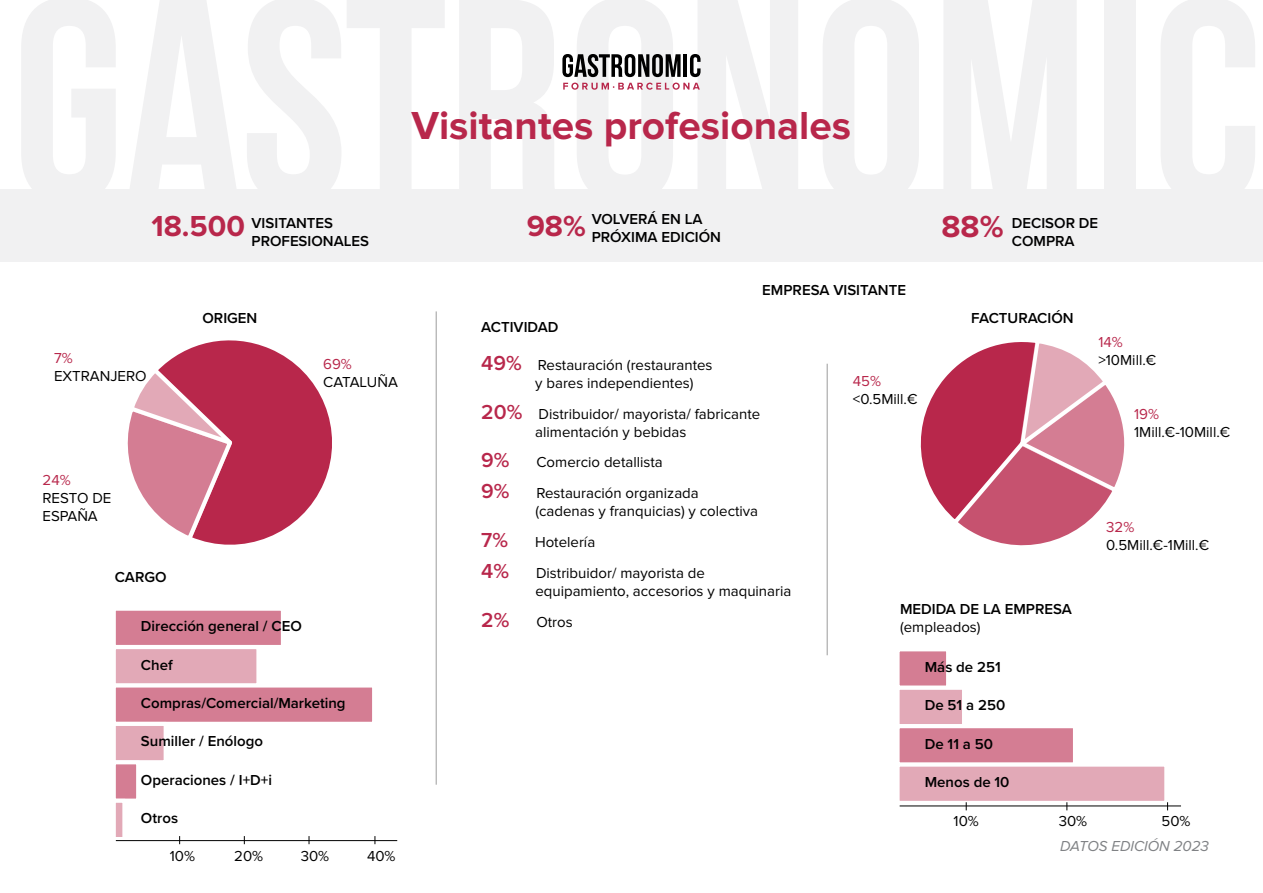
<style>
.page{position:relative;width:1263px;height:893px;background:#fff}
.page>*{position:absolute;margin:0;border:0;box-sizing:border-box;transform-origin:0 0}
.t1{font:700 40.5px "Proxima Nova";color:#b8274b}
.t2{font:700 31.5px "Proxima Nova";color:#b8274b}
.t3{font:700 30px "Proxima Nova";color:#b8274b}
.t4{font:600 21px "Proxima Nova";color:#b8274b}
.t5{font:15px/18px "Proxima Nova";color:#000}
.t6{font:600 15px/18px "Proxima Nova";color:#000}
.t7{font:italic 15px "Proxima Nova";color:#808285}
.s1{color:#b8274b}
.s2{font-weight:600;font-size:21px;color:#b8274b}
.s3{font-weight:400}
</style>
<div class="page">
<svg style="left:21px;top:0;width:95px;height:189px"></svg>
<svg style="left:130px;top:0;width:106px;height:189px"></svg>
<svg style="left:247px;top:0;width:94px;height:189px"></svg>
<svg style="left:347px;top:0;width:98px;height:189px"></svg>
<svg style="left:823px;top:0;width:96px;height:189px"></svg>
<svg style="left:944px;top:0;width:132px;height:189px"></svg>
<div style="left:1104px;top:0;width:32px;height:201px;background:#f1f1f2"></div>
<svg style="left:1161px;top:0;width:94px;height:189px"></svg>
<svg style="left:459px;top:0;width:339px;height:189px"></svg>
<div style="left:0;top:189px;width:1263px;height:73px;background:#f1f1f2"></div>
<svg style="left:127px;top:340px;width:205px;height:205px"></svg>
<svg style="left:920px;top:342px;width:205px;height:204px"></svg>
<hr style="left:436px;top:311px;width:1px;height:474px;background:#000">
<hr style="left:827px;top:364px;width:1px;height:291px;background:#000">
<div style="left:895px;top:647px;width:55px;height:43px;background:#d47d93;border:4px solid #fff"></div>
<div style="left:895px;top:686px;width:71px;height:42px;background:#e2a9b7;border:4px solid #fff"></div>
<div style="left:895px;top:724px;width:182px;height:43px;background:#d47d93;border:4px solid #fff"></div>
<div style="left:895px;top:762px;width:273px;height:43px;background:#e2a9b7;border:4px solid #fff"></div>
<hr style="left:900px;top:806px;width:281px;height:1px;background:#000">
<div style="left:112px;top:606px;width:173px;height:43px;background:#d47d93;border:4px solid #fff"></div>
<div style="left:112px;top:645px;width:149px;height:42px;background:#e2a9b7;border:4px solid #fff"></div>
<div style="left:112px;top:683px;width:264px;height:43px;background:#d47d93;border:4px solid #fff"></div>
<div style="left:112px;top:722px;width:56px;height:42px;background:#e2a9b7;border:4px solid #fff"></div>
<div style="left:112px;top:760px;width:28px;height:43px;background:#d47d93;border:4px solid #fff"></div>
<div style="left:112px;top:799px;width:15px;height:42px;background:#e2a9b7;border:4px solid #fff"></div>
<hr style="left:116px;top:840px;width:281px;height:1px;background:#000">
<p class="t1" style="left:411px;top:102px;width:441px">Visitantes profesionales</p>
<p class="t3" style="left:527px;top:209px;width:61px">98%</p>
<p class="t6" style="left:592px;top:210px;width:131px">VOLVERÁ EN LA<br>PRÓXIMA EDICIÓN</p>
<p class="t3" style="left:151px;top:209px;width:95px">18.500</p>
<p class="t6" style="left:252px;top:213px;width:119px">VISITANTES<br>PROFESIONALES</p>
<p class="t2" style="left:941px;top:209px;width:64px">88%</p>
<p class="t6" style="left:1012px;top:213px;width:88px">DECISOR DE<br>COMPRA</p>
<p class="t6" style="left:762px;top:281px;width:145px">EMPRESA VISITANTE</p>
<p class="t5" style="left:54px;top:349px;width:94px"><span class="s1">7%<br></span>EXTRANJERO</p>
<p class="t6" style="left:202px;top:309px;width:56px">ORIGEN</p>
<p class="t5" style="left:323px;top:355px;width:76px"><span class="s1">69%<br></span>CATALUÑA</p>
<p class="t5" style="left:43px;top:472px;width:70px"><span class="s1">24%<br></span>RESTO DE<br>ESPAÑA</p>
<p class="t6" style="left:115px;top:567px;width:53px">CARGO</p>
<p class="t6" style="left:141px;top:617px;width:162px">Dirección general / CEO</p>
<p class="t6" style="left:141px;top:655px;width:33px">Chef</p>
<p class="t6" style="left:141px;top:694px;width:206px">Compras/Comercial/Marketing</p>
<p class="t6" style="left:141px;top:732px;width:124px">Sumiller / Enólogo</p>
<p class="t6" style="left:141px;top:770px;width:133px">Operaciones / I+D+i</p>
<p class="t6" style="left:141px;top:809px;width:39px">Otros</p>
<p class="t5" style="left:170px;top:847px;width:27px">10%</p>
<p class="t5" style="left:234px;top:847px;width:30px">20%</p>
<p class="t5" style="left:301px;top:847px;width:30px">30%</p>
<p class="t5" style="left:367px;top:847px;width:30px">40%</p>
<p class="t6" style="left:481px;top:317px;width:79px">ACTIVIDAD</p>
<p class="t5" style="left:535px;top:356px;width:179px;text-indent:-54px"><span class="s2">49%</span> Restauración (restaurantes y bares independientes)</p>
<p class="t5" style="left:535px;top:405px;width:227px;text-indent:-54px"><span class="s2">20%</span> Distribuidor/ mayorista/ fabricante alimentación y bebidas</p>
<p class="t4" style="left:481px;top:445px;width:30px">9%</p>
<p class="t5" style="left:536px;top:454px;width:128px">Comercio detallista</p>
<p class="t4" style="left:481px;top:476px;width:30px">9%</p>
<p class="t5" style="left:535px;top:484px;width:224px">Restauración organizada (cadenas y franquicias) y colectiva</p>
<p class="t4" style="left:481px;top:524px;width:28px">7%</p>
<p class="t5" style="left:535px;top:533px;width:62px">Hotelería</p>
<p class="t4" style="left:481px;top:555px;width:29px">4%</p>
<p class="t5" style="left:535px;top:564px;width:257px">Distribuidor/ mayorista de equipamiento, accesorios y maquinaria</p>
<p class="t4" style="left:481px;top:604px;width:30px">2%</p>
<p class="t5" style="left:536px;top:613px;width:38px">Otros</p>
<p class="t5" style="left:853px;top:372px;width:66px"><span class="s1">45% </span>&lt;0.5Mill.€</p>
<p class="t6" style="left:971px;top:309px;width:104px">FACTURACIÓN</p>
<p class="t5" style="left:1098px;top:333px;width:59px"><span class="s1">14% </span>&gt;10Mill.€</p>
<p class="t5" style="left:1134px;top:405px;width:98px"><span class="s1">19%<br></span>1Mill.€-10Mill.€</p>
<p class="t6" style="left:900px;top:600px;width:173px">MEDIDA DE LA EMPRESA <span class="s3">(empleados)</span></p>
<p class="t6" style="left:925px;top:657px;width:78px">Más de 251</p>
<p class="t6" style="left:925px;top:696px;width:82px">De 51 a 250</p>
<p class="t6" style="left:925px;top:734px;width:70px">De 11 a 50</p>
<p class="t6" style="left:925px;top:773px;width:86px">Menos de 10</p>
<p class="t5" style="left:1106px;top:518px;width:104px"><span class="s1">32%<br></span>0.5Mill.€-1Mill.€</p>
<p class="t5" style="left:953px;top:812px;width:27px">10%</p>
<p class="t5" style="left:1059px;top:812px;width:30px">30%</p>
<p class="t5" style="left:1161px;top:812px;width:30px">50%</p>
<p class="t7" style="left:1060px;top:838px;width:150px">DATOS EDICIÓN 2023</p>
</div>
